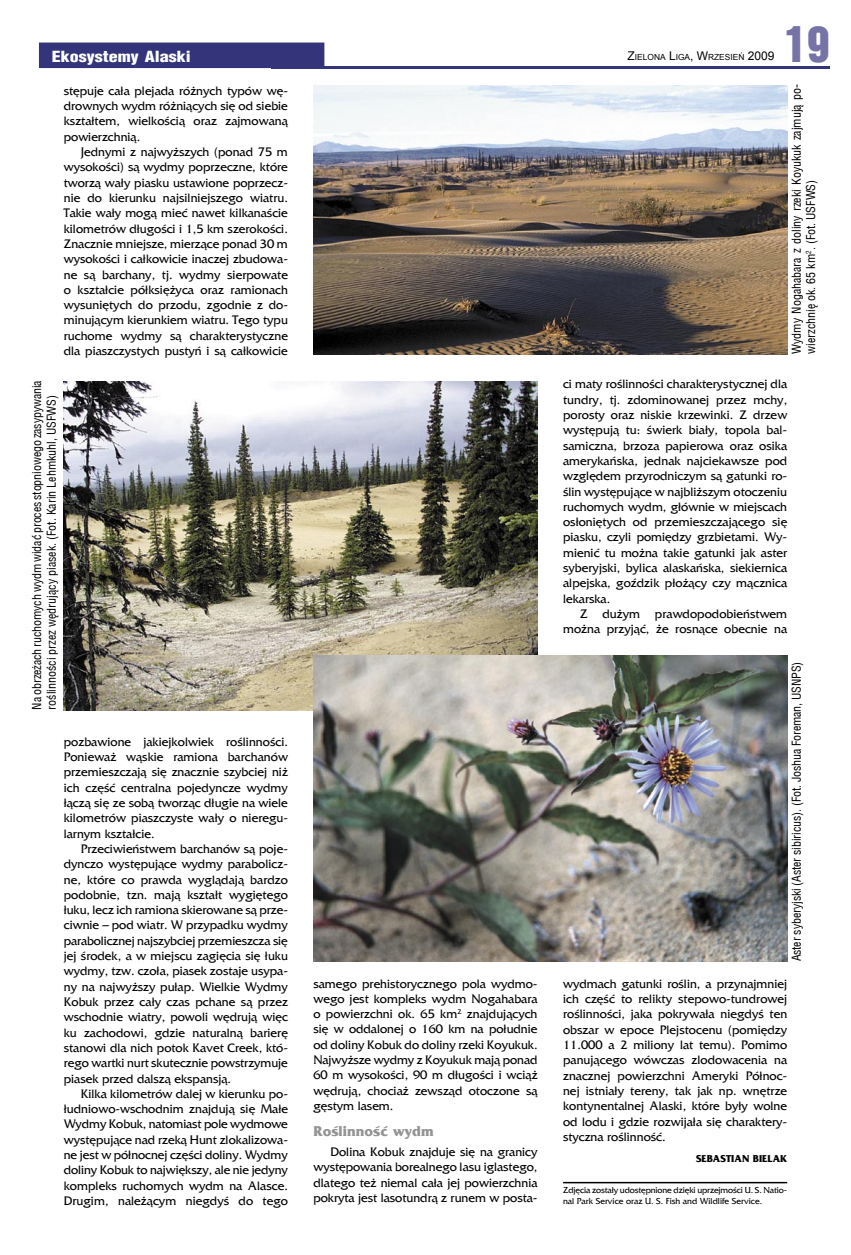
<style>
.page{position:relative;width:851px;height:1255px;background:#fff}
.page>*{position:absolute;margin:0;border:0;box-sizing:border-box;transform-origin:0 0}
.t1{font:45px "Switzerland Inserat";color:#7673a6}
.t2{font:900 15px "Switzerland Cond";color:#fff;scale:1.2 1}
.t3{font:700 15px "France";color:#939393}
.t4{font:12.75px/15.3px "France";color:#000;text-align:justify}
.t5{font:12px/14.4px "Switzerland Condensed";color:#000}
.t6{font:700 10.5px "France";color:#000}
.t7{font:9px/10.8px "France";letter-spacing:-.015em;color:#000}
.t8{font:8.4px "Arial";color:#000}
.s1{font-size:12px}
</style>
<div class="page">
<div style="left:40px;top:43px;width:283px;height:24px;background:#33347a"></div>
<div style="left:39px;top:43px;width:285px;height:25px;border:2px solid #33347a"></div>
<hr style="left:271px;top:66px;width:558px;height:2px;background:#33347a">
<hr style="left:563px;top:1181px;width:224px;height:2px;background:#000">
<img style="left:64px;top:381px;width:473px;height:329px">
<img style="left:313px;top:85px;width:474px;height:269px">
<img style="left:313px;top:655px;width:474px;height:306px">
<p class="t2" style="left:52px;top:47px;width:117px">Ekosystemy Alaski</p>
<p class="t8" style="left:627px;top:51px;width:148px"><span class="s1">Z</span>IELONA <span class="s1">L</span>IGA<span class="s1">, W</span>RZESIEŃ <span class="s1">2009</span></p>
<p class="t4" style="left:64px;top:83px;width:226px">stępuje cała plejada różnych typów wę&shy;drownych wydm różniących się od siebie kształtem, wielkością oraz zajmowaną powierzchnią.</p>
<p class="t4" style="left:64px;top:144px;width:226px;text-indent:17px">Jednymi z najwyższych (ponad 75 m wysokości) są wydmy poprzeczne, które tworzą wały piasku ustawione poprzecz&shy;nie do kierunku najsilniejszego wiatru.<br>Takie wały mogą mieć nawet kilkanaście kilometrów długości i 1,5 km szerokości.<br>Znacznie mniejsze, mierzące ponad 30 m wysokości i całkowicie inaczej zbudowa&shy;ne są barchany, tj. wydmy sierpowate o kształcie półksiężyca oraz ramionach wysuniętych do przodu, zgodnie z do&shy;minującym kierunkiem wiatru. Tego typu ruchome wydmy są charakterystyczne dla piaszczystych pustyń i są całkowicie</p>
<h1 class="t1" style="left:784px;top:16px;width:46px">19</h1>
<p class="t5" style="left:789px;top:354px;width:271px;rotate:-90deg">Wydmy Nogahabara z doliny rzeki Koyukuk zajmują po&shy;wierzchnię ok. 65 km<sup>2</sup>. (Fot. USFWS)</p>
<p class="t5" style="left:30px;top:709px;width:331px;rotate:-90deg">Na obrzeżach ruchomych wydm widać proces stopniowego zasypywania roślinności przez wędrujący piasek. (Fot. Karin Lehmkuhl, USFWS)</p>
<p class="t4" style="left:64px;top:734px;width:226px">pozbawione jakiejkolwiek roślinności.<br>Ponieważ wąskie ramiona barchanów przemieszczają się znacznie szybciej niż ich część centralna pojedyncze wydmy łączą się ze sobą tworząc długie na wiele kilometrów piaszczyste wały o nieregu&shy;larnym kształcie.</p>
<p class="t4" style="left:64px;top:841px;width:226px;text-indent:17px">Przeciwieństwem barchanów są poje&shy;dynczo występujące wydmy parabolicz&shy;ne, które co prawda wyglądają bardzo podobnie, tzn. mają kształt wygiętego łuku, lecz ich ramiona skierowane są prze&shy;ciwnie – pod wiatr. W przypadku wydmy parabolicznej najszybciej przemieszcza się jej środek, a w miejscu zagięcia się łuku wydmy, tzw. czoła, piasek zostaje usypa&shy;ny na najwyższy pułap. Wielkie Wydmy Kobuk przez cały czas pchane są przez wschodnie wiatry, powoli wędrują więc ku zachodowi, gdzie naturalną barierę stanowi dla nich potok Kavet Creek, któ&shy;rego wartki nurt skutecznie powstrzymuje piasek przed dalszą ekspansją.</p>
<p class="t4" style="left:64px;top:1086px;width:226px;text-indent:17px">Kilka kilometrów dalej w kierunku po&shy;łudniowo-wschodnim znajdują się Małe Wydmy Kobuk, natomiast pole wydmowe występujące nad rzeką Hunt zlokalizowa&shy;ne jest w północnej części doliny. Wydmy doliny Kobuk to największy, ale nie jedyny kompleks ruchomych wydm na Alasce.<br>Drugim, należącym niegdyś do tego</p>
<p class="t4" style="left:313px;top:975px;width:226px">samego prehistorycznego pola wydmo&shy;wego jest kompleks wydm Nogahabara o powierzchni ok. 65 km<sup>2</sup> znajdujących się w oddalonej o 160 km na południe od doliny Kobuk do doliny rzeki Koyukuk.<br>Najwyższe wydmy z Koyukuk mają ponad 60 m wysokości, 90 m długości i wciąż wędrują, chociaż zewsząd otoczone są gęstym lasem.</p>
<p class="t3" style="left:313px;top:1122px;width:122px">Roślinność wydm</p>
<p class="t4" style="left:313px;top:1144px;width:225px;text-indent:17px">Dolina Kobuk znajduje się na granicy występowania borealnego lasu iglastego, dlatego też niemal cała jej powierzchnia pokryta jest lasotundrą z runem w posta-</p>
<p class="t4" style="left:563px;top:376px;width:226px">ci maty roślinności charakterystycznej dla tundry, tj. zdominowanej przez mchy, porosty oraz niskie krzewinki. Z drzew występują tu: świerk biały, topola bal&shy;samiczna, brzoza papierowa oraz osika amerykańska, jednak najciekawsze pod względem przyrodniczym są gatunki ro&shy;ślin występujące w najbliższym otoczeniu ruchomych wydm, głównie w miejscach osłoniętych od przemieszczającego się piasku, czyli pomiędzy grzbietami. Wy&shy;mienić tu można takie gatunki jak aster syberyjski, bylica alaskańska, siekiernica alpejska, goździk płożący czy mącznica lekarska.</p>
<p class="t4" style="left:563px;top:606px;width:226px;text-align:right">Z dużym prawdopodobieństwem można przyjąć, że rosnące obecnie na</p>
<p class="t5" style="left:789px;top:961px;width:301px;rotate:-90deg">Aster syberyjski (Aster sibiricus). (Fot. Joshua Foreman, USNPS)</p>
<p class="t4" style="left:563px;top:976px;width:226px">wydmach gatunki roślin, a przynajmniej ich część to relikty stepowo-tundrowej roślinności, jaka pokrywała niegdyś ten obszar w epoce Plejstocenu (pomiędzy 11.000 a 2 miliony lat temu). Pomimo panującego wówczas zlodowacenia na znacznej powierzchni Ameryki Północ&shy;nej istniały tereny, tak jak np. wnętrze kontynentalnej Alaski, które były wolne od lodu i gdzie rozwijała się charaktery&shy;styczna roślinność.</p>
<p class="t6" style="left:696px;top:1152px;width:92px">SEBASTIAN BIELAK</p>
<p class="t7" style="left:563px;top:1184px;width:225px">Zdjęcia zostały udostępnione dzięki uprzejmości U. S. Natio&shy;nal Park Service oraz U. S. Fish and Wildlife Service.</p>
</div>
